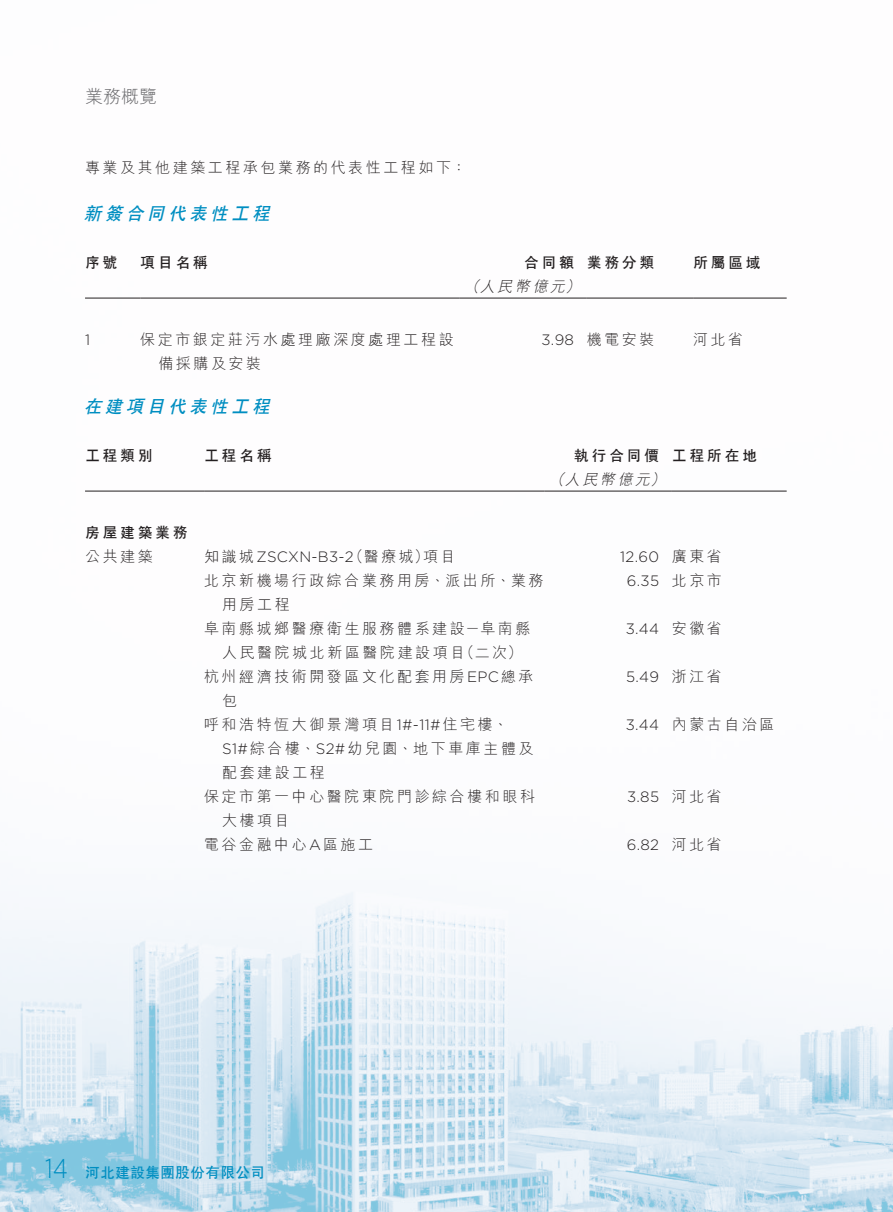
<style>
.page{position:relative;width:893px;height:1212px;background:#fff}
.page>*{position:absolute;margin:0;border:0;box-sizing:border-box;transform-origin:0 0}
._03_Heading_3{font:italic 700 18px "C Hei 2 HK";color:#008ec1}
.t1{font:300 18px "M Hei HK";color:#636366}
._50_Table_Body{font:300 15px/24px "M Hei HK";letter-spacing:.17em;color:#231f20}
._50_Table_Body-2{font:700 15px "C Hei 2 HK";letter-spacing:.17em;color:#231f20}
._50_Table_Body-3{font:300 15px "Gotham";letter-spacing:.02em;color:#231f20}
._00_Body_text{font:300 15px "M Hei HK";letter-spacing:.17em;color:#231f20}
.t2{font:700 15px "C Hei 2 HK";color:#008ec1}
._50_Table_Body-4{font:italic 300 15px "M Hei HK";color:#231f20}
.s1{font-family:"Gotham"}
.s2{font-family:"Gotham";font-weight:300;font-size:27px}
</style>
<div class="page">
<img style="left:0;top:297px;width:892px;height:915px">
<hr style="left:85px;top:298px;width:55px;height:1px;background:#231f20">
<hr style="left:140px;top:298px;width:319px;height:1px;background:#231f20">
<hr style="left:459px;top:298px;width:128px;height:1px;background:#231f20">
<hr style="left:587px;top:298px;width:106px;height:1px;background:#231f20">
<hr style="left:693px;top:298px;width:94px;height:1px;background:#231f20">
<hr style="left:85px;top:491px;width:119px;height:1px;background:#231f20">
<hr style="left:204px;top:491px;width:340px;height:1px;background:#231f20">
<hr style="left:544px;top:491px;width:128px;height:1px;background:#231f20">
<hr style="left:672px;top:491px;width:115px;height:1px;background:#231f20">
<p class="t1" style="left:85px;top:88px;width:73px">業務概覽</p>
<p class="_00_Body_text" style="left:85px;top:160px;width:383px">專業及其他建築工程承包業務的代表性工程如下：</p>
<p class="_03_Heading_3" style="left:83px;top:205px;width:192px">新簽合同代表性工程</p>
<p class="_50_Table_Body-2" style="left:85px;top:255px;width:34px">序號</p>
<p class="_50_Table_Body-2" style="left:140px;top:255px;width:69px">項目名稱</p>
<p class="_50_Table_Body-2" style="left:524px;top:255px;width:52px">合同額</p>
<p class="_50_Table_Body-2" style="left:587px;top:255px;width:69px">業務分類</p>
<p class="_50_Table_Body-2" style="left:693px;top:255px;width:69px">所屬區域</p>
<p class="_50_Table_Body-4" style="left:464px;top:279px;width:121px">（人民幣億元）</p>
<p class="_50_Table_Body-3" style="left:85px;top:331px;width:7px">1</p>
<p class="_50_Table_Body" style="left:158px;top:327px;width:297px;text-indent:-18px">保定市銀定莊污水處理廠深度處理工程設備採購及安裝</p>
<p class="_50_Table_Body-3" style="left:541px;top:331px;width:34px">3.98</p>
<p class="_50_Table_Body" style="left:587px;top:327px;width:69px">機電安裝</p>
<p class="_50_Table_Body" style="left:693px;top:327px;width:52px">河北省</p>
<p class="_03_Heading_3" style="left:83px;top:398px;width:192px">在建項目代表性工程</p>
<p class="_50_Table_Body-2" style="left:85px;top:448px;width:69px">工程類別</p>
<p class="_50_Table_Body-2" style="left:204px;top:448px;width:69px">工程名稱</p>
<p class="_50_Table_Body-2" style="left:574px;top:448px;width:87px">執行合同價</p>
<p class="_50_Table_Body-2" style="left:672px;top:448px;width:87px">工程所在地</p>
<p class="_50_Table_Body-4" style="left:549px;top:472px;width:121px">（人民幣億元）</p>
<p class="_50_Table_Body-2" style="left:85px;top:524px;width:104px">房屋建築業務</p>
<p class="_50_Table_Body" style="left:85px;top:544px;width:69px">公共建築</p>
<p class="_50_Table_Body" style="left:204px;top:544px;width:253px">知識城<span class="s1">ZSCXN-B3-2</span>（醫療城）項目</p>
<p class="_50_Table_Body-3" style="left:620px;top:548px;width:40px">12.60</p>
<p class="_50_Table_Body" style="left:672px;top:544px;width:52px">廣東省</p>
<p class="_50_Table_Body" style="left:222px;top:568px;width:323px;text-indent:-18px">北京新機場行政綜合業務用房、派出所、業務用房工程</p>
<p class="_50_Table_Body-3" style="left:627px;top:572px;width:34px">6.35</p>
<p class="_50_Table_Body" style="left:672px;top:568px;width:52px">北京市</p>
<p class="_50_Table_Body" style="left:222px;top:616px;width:310px;text-indent:-18px">阜南縣城鄉醫療衛生服務體系建設－阜南縣人民醫院城北新區醫院建設項目（二次）</p>
<p class="_50_Table_Body-3" style="left:626px;top:620px;width:35px">3.44</p>
<p class="_50_Table_Body" style="left:672px;top:616px;width:52px">安徽省</p>
<p class="_50_Table_Body" style="left:222px;top:664px;width:313px;text-indent:-18px">杭州經濟技術開發區文化配套用房<span class="s1">EPC</span>總承包</p>
<p class="_50_Table_Body-3" style="left:626px;top:668px;width:35px">5.49</p>
<p class="_50_Table_Body" style="left:672px;top:664px;width:52px">浙江省</p>
<p class="_50_Table_Body" style="left:222px;top:712px;width:313px;text-indent:-18px">呼和浩特恆大御景灣項目<span class="s1">1#-11#</span>住宅樓、<br><span class="s1">S1#</span>綜合樓、<span class="s1">S2#</span>幼兒園、地下車庫主體及配套建設工程</p>
<p class="_50_Table_Body-3" style="left:626px;top:716px;width:35px">3.44</p>
<p class="_50_Table_Body" style="left:672px;top:712px;width:104px">內蒙古自治區</p>
<p class="_50_Table_Body" style="left:222px;top:784px;width:314px;text-indent:-18px">保定市第一中心醫院東院門診綜合樓和眼科大樓項目</p>
<p class="_50_Table_Body-3" style="left:627px;top:788px;width:34px">3.85</p>
<p class="_50_Table_Body" style="left:672px;top:784px;width:52px">河北省</p>
<p class="_50_Table_Body" style="left:204px;top:832px;width:171px">電谷金融中心<span class="s1">A</span>區施工</p>
<p class="_50_Table_Body-3" style="left:627px;top:836px;width:34px">6.82</p>
<p class="_50_Table_Body" style="left:672px;top:832px;width:52px">河北省</p>
<p class="t2" style="left:45px;top:1165px;width:221px"><span class="s2">14</span> 河北建設集團股份有限公司</p>
</div>
